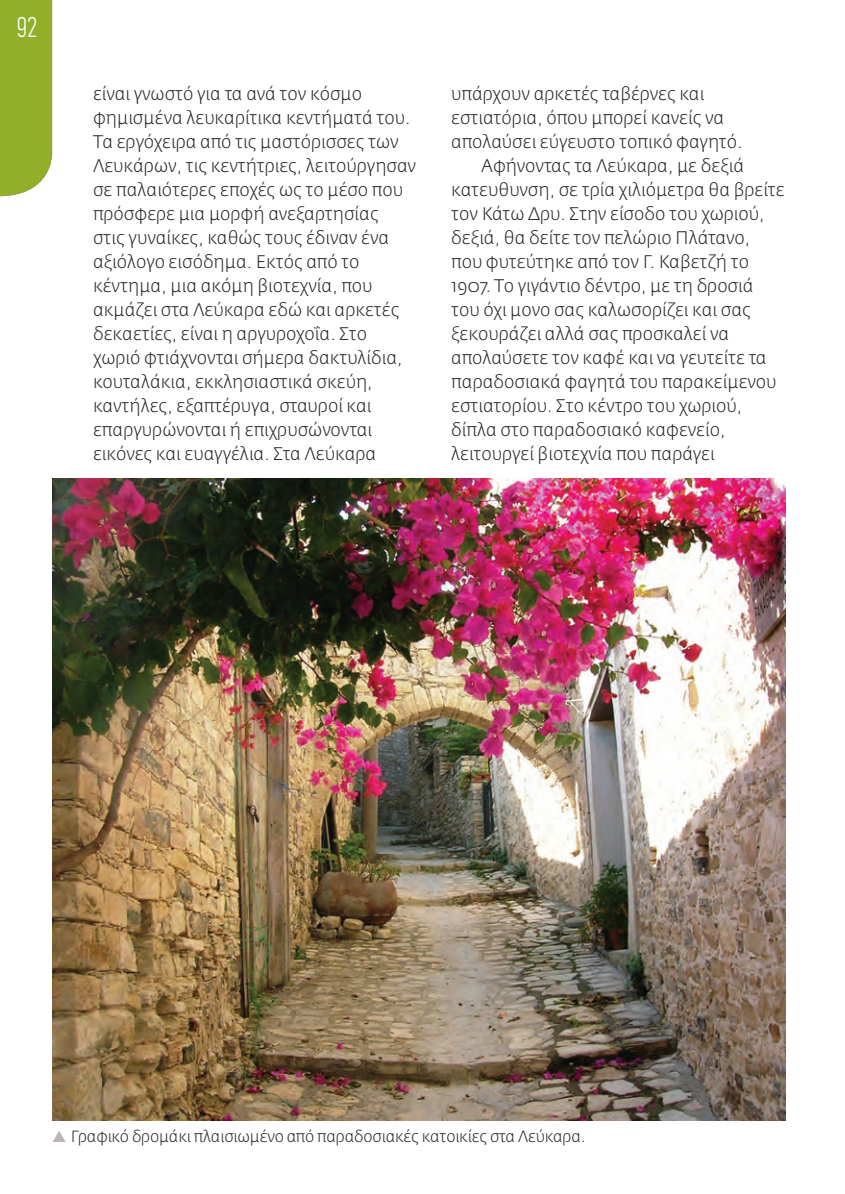
<style>
.page{position:relative;width:845px;height:1194px;background:#fff}
.page>*{position:absolute;margin:0;border:0;box-sizing:border-box;transform-origin:0 0}
.t1{font:300 condensed 28px "CF Din";color:#fff}
.t2{font:300 18px/24px "Fedra Sans Pro";color:#231f20}
.t3{font:300 16px "Fedra Sans Pro";letter-spacing:-.01em;color:#231f20}
.s1{color:#bbb5bb}
</style>
<div class="page">
<img style="left:52px;top:478px;width:733px;height:642px">
<div style="left:0;top:0;width:52px;height:197px;background:#92af2a"></div>
<h1 class="t1" style="left:17px;top:12px;width:22px">92</h1>
<p class="t2" style="left:93px;top:82px;width:324px">είναι γνωστό για τα ανά τον κόσμο φημισμένα λευκαρίτικα κεντήματά του.<br>Τα εργόχειρα από τις μαστόρισσες των Λευκάρων, τις κεντήτριες, λειτούργησαν σε παλαιότερες εποχές ως το μέσο που πρόσφερε μια μορφή ανεξαρτησίας<br>στις γυναίκες, καθώς τους έδιναν ένα αξιόλογο εισόδημα. Εκτός από το κέντημα, μια ακόμη βιοτεχνία, που ακμάζει στα Λεύκαρα εδώ και αρκετές δεκαετίες, είναι η αργυροχοΐα. Στο χωριό φτιάχνονται σήμερα δακτυλίδια, κουταλάκια, εκκλησιαστικά σκεύη, καντήλες, εξαπτέρυγα, σταυροί και επαργυρώνονται ή επιχρυσώνονται εικόνες και ευαγγέλια. Στα Λεύκαρα</p>
<p class="t2" style="left:451px;top:81px;width:254px">υπάρχουν αρκετές ταβέρνες και</p>
<p class="t2" style="left:451px;top:105px;width:274px">εστιατόρια, όπου μπορεί κανείς να</p>
<p class="t2" style="left:451px;top:129px;width:293px">απολαύσει εύγευστο τοπικό φαγητό.</p>
<p class="t2" style="left:481px;top:153px;width:264px">Αφήνοντας τα Λεύκαρα, με δεξιά</p>
<p class="t2" style="left:451px;top:177px;width:335px">κατευθυνση, σε τρία χιλιόμετρα θα βρείτε</p>
<p class="t2" style="left:451px;top:201px;width:314px">τον Κάτω Δρυ. Στην είσοδο του χωριού,</p>
<p class="t2" style="left:451px;top:225px;width:300px">δεξιά, θα δείτε τον πελώριο Πλάτανο,</p>
<p class="t2" style="left:451px;top:249px;width:299px">που φυτεύτηκε από τον Γ. Καβετζή το</p>
<p class="t2" style="left:451px;top:273px;width:304px">1907. Το γιγάντιο δέντρο, με τη δροσιά</p>
<p class="t2" style="left:451px;top:297px;width:301px">του όχι μονο σας καλωσορίζει και σας</p>
<p class="t2" style="left:451px;top:321px;width:279px">ξεκουράζει αλλά σας προσκαλεί να</p>
<p class="t2" style="left:451px;top:345px;width:317px">απολαύσετε τον καφέ και να γευτείτε τα</p>
<p class="t2" style="left:451px;top:369px;width:326px">παραδοσιακά φαγητά του παρακείμενου</p>
<p class="t2" style="left:451px;top:393px;width:292px">εστιατορίου. Στο κέντρο του χωριού,</p>
<p class="t2" style="left:451px;top:417px;width:275px">δίπλα στο παραδοσιακό καφενείο,</p>
<p class="t2" style="left:451px;top:441px;width:265px">λειτουργεί βιοτεχνία που παράγει</p>
<p class="t3" style="left:52px;top:1126px;width:534px"><span class="s1">▲</span> Γραφικό δρομάκι πλαισιωμένο από παραδοσιακές κατοικίες στα Λεύκαρα.</p>
</div>
